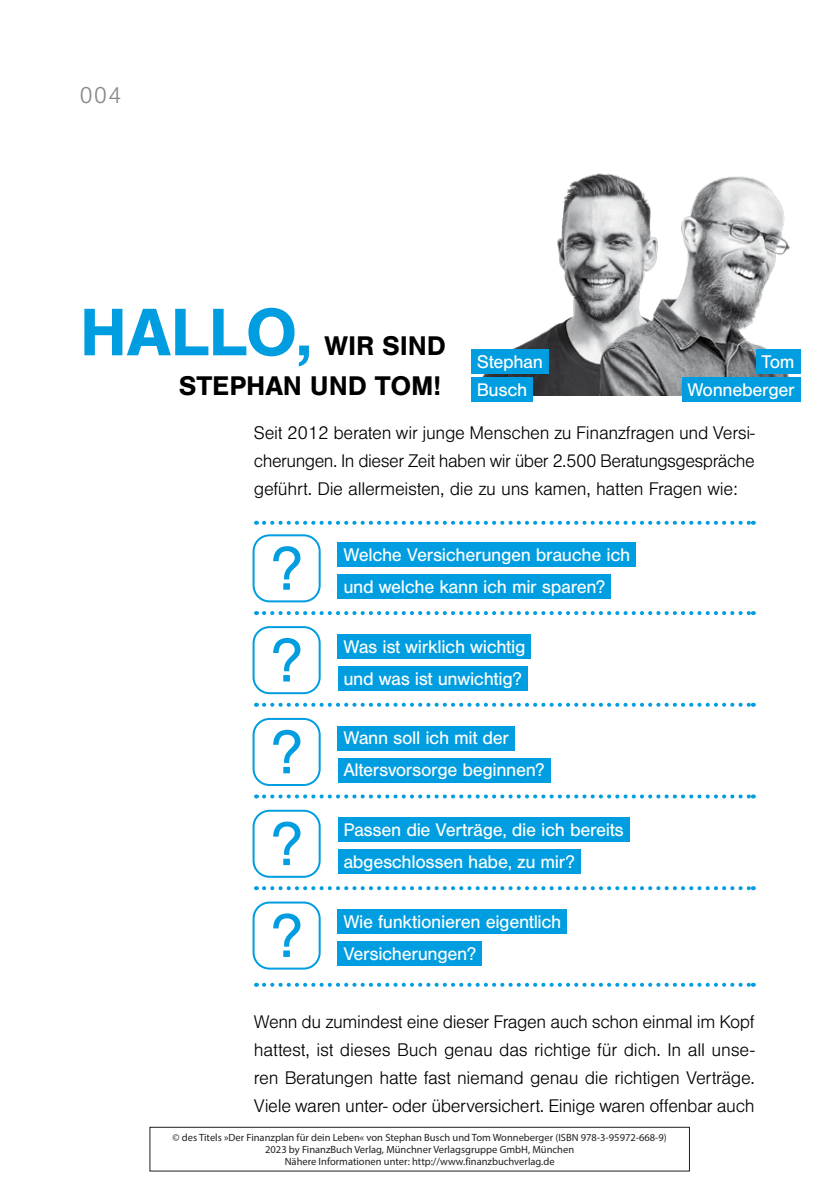
<style>
.page{position:relative;width:840px;height:1191px;background:#fff}
.page>*{position:absolute;margin:0;border:0;box-sizing:border-box;transform-origin:0 0}
.t1{font:700 69.8px "Nimbus San";letter-spacing:-.015em;color:#009ee0}
.t2{font:64px/91.8px "Nimbus San";color:#009ee0;text-align:justify}
.t3{font:700 28px/40px "Nimbus San";letter-spacing:-.005em;color:#000;text-align:right}
.t4{font:300 24px "Nimbus San";color:#87888a}
.t5{font:300 19px/28px "Nimbus San";letter-spacing:-.02em;color:#000;text-align:justify}
.t6{font:19px/32px "Nimbus San";letter-spacing:-.02em;color:#fff}
.t7{font:10.4px/12.2px "Myriad Pro";color:#231f20;text-align:center}
</style>
<div class="page">
<div style="left:337px;top:542px;width:298px;height:25px;background:#009ee0"></div>
<div style="left:337px;top:574px;width:273px;height:25px;background:#009ee0"></div>
<div style="left:337px;top:634px;width:194px;height:24px;background:#009ee0"></div>
<div style="left:337px;top:666px;width:190px;height:24px;background:#009ee0"></div>
<div style="left:337px;top:726px;width:177px;height:24px;background:#009ee0"></div>
<div style="left:337px;top:758px;width:213px;height:24px;background:#009ee0"></div>
<div style="left:337px;top:817px;width:292px;height:25px;background:#009ee0"></div>
<div style="left:337px;top:849px;width:243px;height:25px;background:#009ee0"></div>
<div style="left:337px;top:909px;width:230px;height:24px;background:#009ee0"></div>
<div style="left:337px;top:941px;width:144px;height:24px;background:#009ee0"></div>
<svg style="left:264px;top:521px;width:489px;height:4px"></svg>
<svg style="left:264px;top:611px;width:489px;height:4px"></svg>
<svg style="left:264px;top:703px;width:489px;height:4px"></svg>
<svg style="left:264px;top:794px;width:489px;height:4px"></svg>
<svg style="left:264px;top:886px;width:489px;height:4px"></svg>
<svg style="left:264px;top:982px;width:489px;height:4px"></svg>
<div style="left:252px;top:534px;width:68px;height:68px;border:2px solid #009ee0;border-radius:16px"></div>
<div style="left:252px;top:626px;width:68px;height:68px;border:2px solid #009ee0;border-radius:16px"></div>
<div style="left:252px;top:718px;width:68px;height:68px;border:2px solid #009ee0;border-radius:16px"></div>
<div style="left:252px;top:809px;width:68px;height:68px;border:2px solid #009ee0;border-radius:16px"></div>
<div style="left:252px;top:901px;width:68px;height:68px;border:2px solid #009ee0;border-radius:16px"></div>
<img style="left:471px;top:326px;width:82px;height:70px">
<img style="left:553px;top:173px;width:248px;height:223px">
<div style="left:471px;top:349px;width:77px;height:24px;background:#009ee0"></div>
<div style="left:471px;top:377px;width:61px;height:25px;background:#009ee0"></div>
<div style="left:755px;top:349px;width:45px;height:24px;background:#009ee0"></div>
<div style="left:681px;top:377px;width:119px;height:25px;background:#009ee0"></div>
<div style="left:149px;top:1126px;width:540px;height:45px;border:1px solid #231f20"></div>
<p class="t4" style="left:79px;top:83px;width:44px">004</p>
<h1 class="t1" style="left:79px;top:293px;width:235px">HALLO,</h1>
<h3 class="t3" style="left:179px;top:326px;width:269px">WIR SIND<br>STEPHAN UND TOM!</h3>
<p class="t6" style="left:476px;top:347px;width:68px;line-height:28.4px">Stephan<br>Busch</p>
<p class="t6" style="left:687px;top:347px;width:109px;line-height:28.4px;text-align:right">Tom<br>Wonneberger</p>
<p class="t5" style="left:254px;top:419px;width:502px">Seit 2012 beraten wir junge Menschen zu Finanzfragen und Versi&shy;cherungen. In dieser Zeit haben wir über 2.500 Beratungsgespräche geführt. Die allermeisten, die zu uns kamen, hatten Fragen wie:</p>
<h2 class="t2" style="left:271px;top:523px;width:33px">? ? ? ? ?</h2>
<p class="t6" style="left:343px;top:539px;width:288px">Welche Versicherungen brauche ich und welche kann ich mir sparen?</p>
<p class="t6" style="left:343px;top:631px;width:183px">Was ist wirklich wichtig und was ist unwichtig?</p>
<p class="t6" style="left:343px;top:722px;width:203px">Wann soll ich mit der<br>Altersvorsorge beginnen?</p>
<p class="t6" style="left:343px;top:814px;width:282px">Passen die Verträge, die ich bereits abgeschlossen habe, zu mir?</p>
<p class="t6" style="left:343px;top:906px;width:219px">Wie funktionieren eigentlich<br>Versicherungen?</p>
<p class="t5" style="left:254px;top:1007px;width:502px">Wenn du zumindest eine dieser Fragen auch schon einmal im Kopf hattest, ist dieses Buch genau das richtige für dich. In all unse&shy;ren Beratungen hatte fast niemand genau die richtigen Verträge.<br>Viele waren unter- oder überversichert. Einige waren offenbar auch</p>
<p class="t7" style="left:172px;top:1131px;width:495px">© des Titels »Der Finanzplan für dein Leben« von Stephan Busch und Tom Wonneberger (ISBN 978-3-95972-668-9)<br>2023 by FinanzBuch Verlag, Münchner Verlagsgruppe GmbH, München<br>Nähere Informationen unter: http://www.finanzbuchverlag.de</p>
</div>
